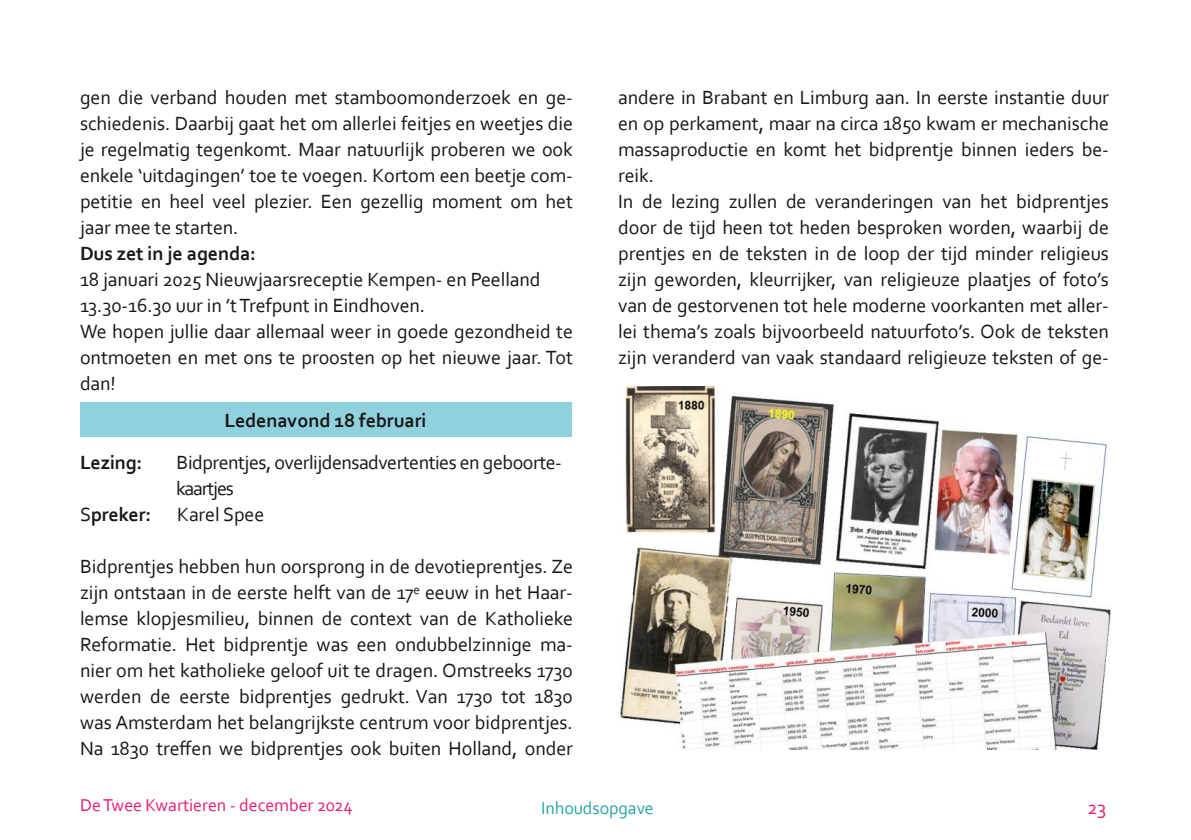
<style>
.page{position:relative;width:1191px;height:840px;background:#fff}
.page>*{position:absolute;margin:0;border:0;box-sizing:border-box;transform-origin:0 0}
.t1{font:20px/26px "Corbel";letter-spacing:-.005em;color:#181715;text-align:justify}
.t2{font:20px/26px "Corbel";letter-spacing:-.025em;color:#181715}
.t3{font:700 20px "Corbel";letter-spacing:-.005em;color:#181715}
.t4{font:20px "Corbel";color:#e71d73}
.t5{font:18px "Corbel";letter-spacing:-.005em;color:#e71d73}
.t6{font:18px "Corbel";letter-spacing:-.005em;color:#28a3a7}
.s1{font-weight:400}
</style>
<div class="page">
<div style="left:80px;top:402px;width:491px;height:34px;background:#90d1de"></div>
<img style="left:620px;top:386px;width:491px;height:363px">
<p class="t1" style="left:80px;top:86px;width:494px">gen die verband houden met stamboomonderzoek en ge‐ schiedenis. Daarbij gaat het om allerlei feitjes en weetjes die je regelmatig tegenkomt. Maar natuurlijk proberen we ook enkele ‘uitdagingen’ toe te voegen. Kortom een beetje com‐ petitie en heel veel plezier. Een gezellig moment om het jaar mee te starten.</p>
<p class="t3" style="left:80px;top:245px;width:178px">Dus zet in je agenda:</p>
<p class="t1" style="left:80px;top:268px;width:494px;text-align:left">18 januari 2025 Nieuwjaarsreceptie Kempen‐ en Peelland 13.30‐16.30 uur in ’tTrefpunt in Eindhoven.<br>We hopen jullie daar allemaal weer in goede gezondheid te ontmoeten en met ons te proosten op het nieuwe jaar. Tot dan!</p>
<p class="t3" style="left:224px;top:412px;width:203px">Ledenavond 18 februari</p>
<p class="t3" style="left:80px;top:453px;width:64px">Lezing:</p>
<p class="t2" style="left:176px;top:450px;width:387px">Bidprentjes, overlijdensadvertenties en geboorte‐ kaartjes</p>
<p class="t3" style="left:80px;top:505px;width:73px"><span class="s1">S</span>preker:</p>
<p class="t1" style="left:177px;top:502px;width:89px">Karel Spee</p>
<p class="t1" style="left:80px;top:554px;width:494px">Bidprentjes hebben hun oorsprong in de devotieprentjes. Ze zijn ontstaan in de eerste helft van de 17<sup>e</sup> eeuw in het Haar‐ lemse klopjesmilieu, binnen de context van de Katholieke Reformatie. Het bidprentje was een ondubbelzinnige ma‐ nier om het katholieke geloof uit te dragen. Omstreeks 1730 werden de eerste bidprentjes gedrukt. Van 1730 tot 1830 was Amsterdam het belangrijkste centrum voor bidprentjes.<br>Na 1830 treffen we bidprentjes ook buiten Holland, onder</p>
<p class="t1" style="left:618px;top:86px;width:492px;text-align:left">andere in Brabant en Limburg aan. In eerste instantie duur en op perkament, maar na circa 1850 kwam er mechanische massaproductie en komt het bidprentje binnen ieders be‐ reik.<br>In de lezing zullen de veranderingen van het bidprentjes door de tijd heen tot heden besproken worden, waarbij de prentjes en de teksten in de loop der tijd minder religieus zijn geworden, kleurrijker, van religieuze plaatjes of foto’s van de gestorvenen tot hele moderne voorkanten met aller‐ lei thema’s zoals bijvoorbeeld natuurfoto’s. Ook de teksten zijn veranderd van vaak standaard religieuze teksten of ge‐</p>
<p class="t5" style="left:80px;top:796px;width:274px">DeTwee Kwartieren ‐ december 2024</p>
<p class="t6" style="left:541px;top:799px;width:114px">Inhoudsopgave</p>
<p class="t4" style="left:1087px;top:798px;width:20px">23</p>
</div>
